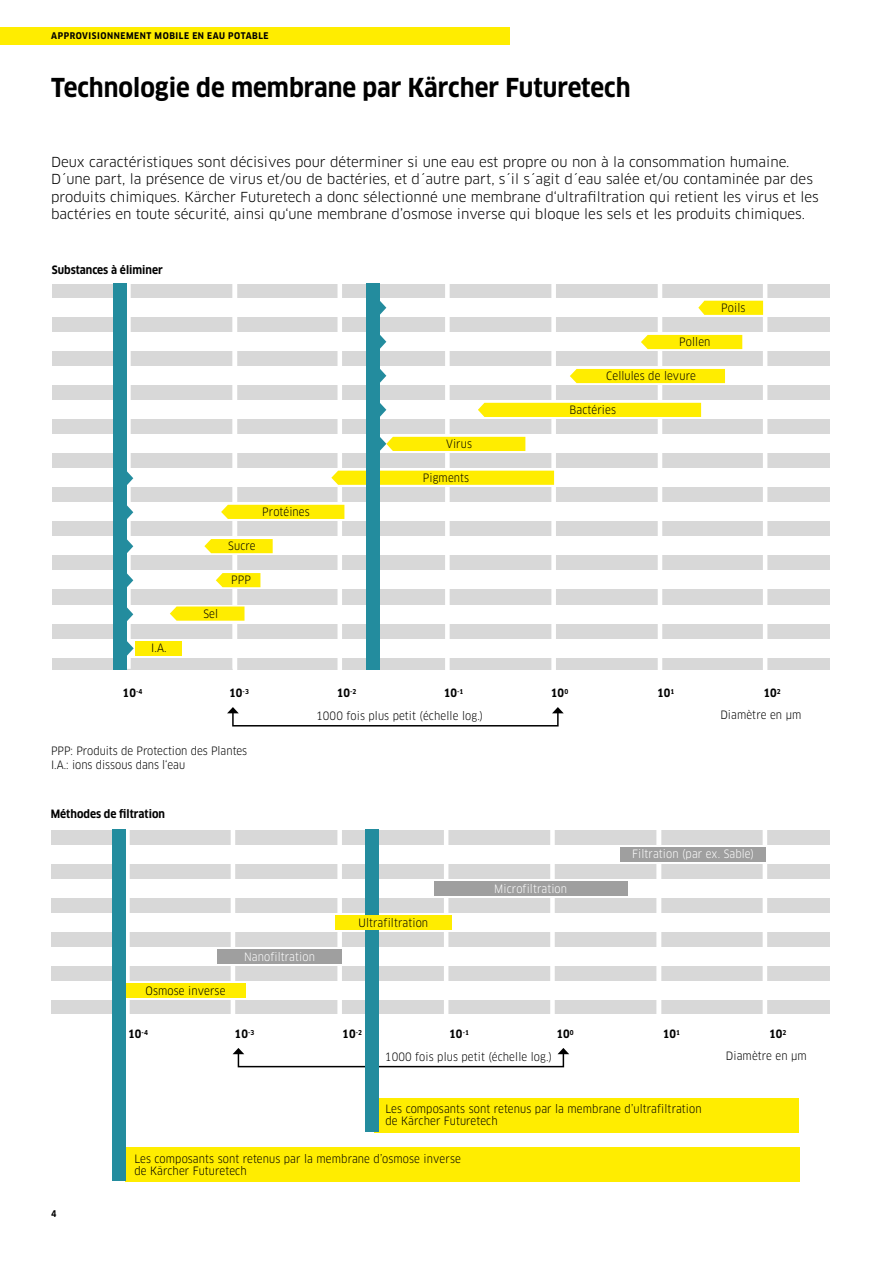
<style>
.page{position:relative;width:893px;height:1263px;background:#fff}
.page>*{position:absolute;margin:0;border:0;box-sizing:border-box;transform-origin:0 0}
.t1{font:700 25.5px "Clan Pro Narr";color:#000}
.t2{font:13.5px/17.5px "Clan Pro";color:#000}
.t3{font:11.25px/12.3px "Clan Pro Narr";letter-spacing:.01em;color:#000}
.t4{font:700 11.25px "Clan Pro Narr";color:#000}
.t5{font:11.25px "Clan Pro Narr";letter-spacing:.01em;color:#fff}
.t6{font:700 9px "Clan Pro Narr";letter-spacing:.06em;color:#000}
</style>
<div class="page">
<div style="left:0;top:27px;width:510px;height:18px;background:#ffed00"></div>
<div style="left:51px;top:780px;width:778px;height:236px;background:#d8d8d8"></div>
<div style="left:41px;top:845px;width:823px;height:19px;background:#fff"></div>
<div style="left:41px;top:879px;width:823px;height:19px;background:#fff"></div>
<div style="left:41px;top:913px;width:823px;height:19px;background:#fff"></div>
<div style="left:41px;top:947px;width:823px;height:19px;background:#fff"></div>
<div style="left:41px;top:981px;width:823px;height:19px;background:#fff"></div>
<div style="left:47px;top:1014px;width:809px;height:20px;background:#fff"></div>
<div style="left:41px;top:743px;width:800px;height:86px;background:#fff"></div>
<svg style="left:444px;top:829px;width:4px;height:185px"></svg>
<svg style="left:550px;top:829px;width:5px;height:185px"></svg>
<svg style="left:763px;top:829px;width:4px;height:185px"></svg>
<svg style="left:337px;top:829px;width:5px;height:185px"></svg>
<svg style="left:231px;top:829px;width:4px;height:185px"></svg>
<svg style="left:126px;top:829px;width:4px;height:185px"></svg>
<div style="left:238px;top:1053px;width:326px;height:14px;border:2px solid #000"></div>
<div style="left:374px;top:1098px;width:425px;height:34px;background:#ffed00"></div>
<div style="left:365px;top:829px;width:14px;height:303px;background:#238c9e"></div>
<div style="left:335px;top:915px;width:117px;height:14px;background:#ffed00"></div>
<div style="left:217px;top:949px;width:125px;height:14px;background:#9f9f9f"></div>
<div style="left:125px;top:983px;width:121px;height:14px;background:#ffed00"></div>
<div style="left:125px;top:1147px;width:674px;height:34px;background:#ffed00"></div>
<div style="left:434px;top:882px;width:193px;height:14px;background:#9f9f9f"></div>
<div style="left:113px;top:829px;width:13px;height:352px;background:#238c9e"></div>
<svg style="left:233px;top:1048px;width:11px;height:6px"></svg>
<svg style="left:557px;top:1048px;width:12px;height:6px"></svg>
<svg style="left:656px;top:829px;width:5px;height:185px"></svg>
<div style="left:620px;top:847px;width:146px;height:14px;background:#9f9f9f"></div>
<div style="left:52px;top:266px;width:777px;height:431px;background:#d8d8d8"></div>
<div style="left:28px;top:536px;width:819px;height:19px;background:#fff"></div>
<div style="left:41px;top:332px;width:820px;height:19px;background:#fff"></div>
<div style="left:28px;top:298px;width:819px;height:19px;background:#fff"></div>
<div style="left:28px;top:366px;width:819px;height:19px;background:#fff"></div>
<div style="left:28px;top:400px;width:819px;height:19px;background:#fff"></div>
<div style="left:41px;top:434px;width:833px;height:19px;background:#fff"></div>
<div style="left:28px;top:468px;width:819px;height:19px;background:#fff"></div>
<div style="left:28px;top:502px;width:819px;height:19px;background:#fff"></div>
<div style="left:28px;top:570px;width:819px;height:19px;background:#fff"></div>
<div style="left:28px;top:604px;width:819px;height:19px;background:#fff"></div>
<div style="left:28px;top:638px;width:819px;height:19px;background:#fff"></div>
<div style="left:46px;top:251px;width:793px;height:33px;background:#fff"></div>
<div style="left:136px;top:641px;width:46px;height:14px;background:#ffed00"></div>
<svg style="left:126px;top:283px;width:8px;height:386px"></svg>
<div style="left:114px;top:284px;width:13px;height:388px;background:#238c9e"></div>
<div style="left:232px;top:712px;width:327px;height:14px;border:2px solid #000"></div>
<svg style="left:227px;top:707px;width:12px;height:6px"></svg>
<svg style="left:552px;top:707px;width:12px;height:6px"></svg>
<div style="left:43px;top:670px;width:797px;height:31px;background:#fff"></div>
<svg style="left:170px;top:283px;width:597px;height:387px"></svg>
<p class="t6" style="left:51px;top:31px;width:219px">APPROVISIONNEMENT MOBILE EN EAU POTABLE</p>
<h1 class="t1" style="left:51px;top:72px;width:581px">Technologie de membrane par Kärcher Futuretech</h1>
<p class="t2" style="left:51px;top:153px;width:769px">Deux caractéristiques sont décisives pour déterminer si une eau est propre ou non à la consommation humaine.<br>D´une part, la présence de virus et/ou de bactéries, et d´autre part, s´il s´agit d´eau salée et/ou contaminée par des produits chimiques. Kärcher Futuretech a donc sélectionné une membrane d‘ultrafiltration qui retient les virus et les bactéries en toute sécurité, ainsi qu‘une membrane d’osmose inverse qui bloque les sels et les produits chimiques.</p>
<p class="t4" style="left:52px;top:263px;width:112px">Substances à éliminer</p>
<p class="t3" style="left:151px;top:642px;width:17px">I.A.</p>
<p class="t3" style="left:203px;top:607px;width:16px">Sel</p>
<p class="t3" style="left:262px;top:505px;width:49px">Protéines</p>
<p class="t3" style="left:228px;top:540px;width:29px">Sucre</p>
<p class="t3" style="left:231px;top:574px;width:21px">PPP</p>
<p class="t3" style="left:446px;top:437px;width:28px">Virus</p>
<p class="t3" style="left:423px;top:471px;width:48px">Pigments</p>
<p class="t3" style="left:679px;top:335px;width:33px">Pollen</p>
<p class="t3" style="left:606px;top:369px;width:91px">Cellules de levure</p>
<p class="t3" style="left:570px;top:403px;width:48px">Bactéries</p>
<p class="t3" style="left:721px;top:301px;width:26px">Poils</p>
<p class="t4" style="left:123px;top:687px;width:21px">10<sup>-4</sup></p>
<p class="t4" style="left:229px;top:687px;width:21px">10<sup>-3</sup></p>
<p class="t4" style="left:337px;top:687px;width:21px">10<sup>-2</sup></p>
<p class="t4" style="left:444px;top:687px;width:21px">10<sup>-1</sup></p>
<p class="t4" style="left:551px;top:687px;width:19px">10<sup>0</sup></p>
<p class="t4" style="left:657px;top:687px;width:19px">10<sup>1</sup></p>
<p class="t4" style="left:763px;top:687px;width:19px">10<sup>2</sup></p>
<p class="t3" style="left:316px;top:710px;width:169px">1000 fois plus petit (échelle log.)</p>
<p class="t3" style="left:720px;top:709px;width:82px">Diamètre en µm</p>
<p class="t3" style="left:51px;top:744px;width:198px;line-height:13.5px">PPP: Produits de Protection des Plantes<br>I.A.: ions dissous dans l‘eau</p>
<p class="t4" style="left:51px;top:807px;width:116px">Méthodes de filtration</p>
<p class="t3" style="left:146px;top:984px;width:81px">Osmose inverse</p>
<p class="t5" style="left:244px;top:950px;width:72px">Nanofiltration</p>
<p class="t3" style="left:359px;top:916px;width:71px">Ultrafiltration</p>
<p class="t5" style="left:494px;top:882px;width:74px">Microfiltration</p>
<p class="t5" style="left:632px;top:847px;width:124px">Filtration (par ex. Sable)</p>
<p class="t4" style="left:128px;top:1028px;width:21px">10<sup>-4</sup></p>
<p class="t4" style="left:235px;top:1028px;width:21px">10<sup>-3</sup></p>
<p class="t4" style="left:342px;top:1028px;width:21px">10<sup>-2</sup></p>
<p class="t4" style="left:449px;top:1028px;width:21px">10<sup>-1</sup></p>
<p class="t4" style="left:556px;top:1028px;width:19px">10<sup>0</sup></p>
<p class="t4" style="left:663px;top:1028px;width:19px">10<sup>1</sup></p>
<p class="t4" style="left:769px;top:1028px;width:19px">10<sup>2</sup></p>
<p class="t3" style="left:385px;top:1051px;width:169px">1000 fois plus petit (échelle log.)</p>
<p class="t3" style="left:726px;top:1050px;width:82px">Diamètre en µm</p>
<p class="t6" style="left:51px;top:1209px;width:7px">4</p>
<p class="t3" style="left:385px;top:1103px;width:318px">Les composants sont retenus par la membrane d’ultrafiltration de Kärcher Futuretech</p>
<p class="t3" style="left:134px;top:1153px;width:328px">Les composants sont retenus par la membrane d’osmose inverse de Kärcher Futuretech</p>
</div>
